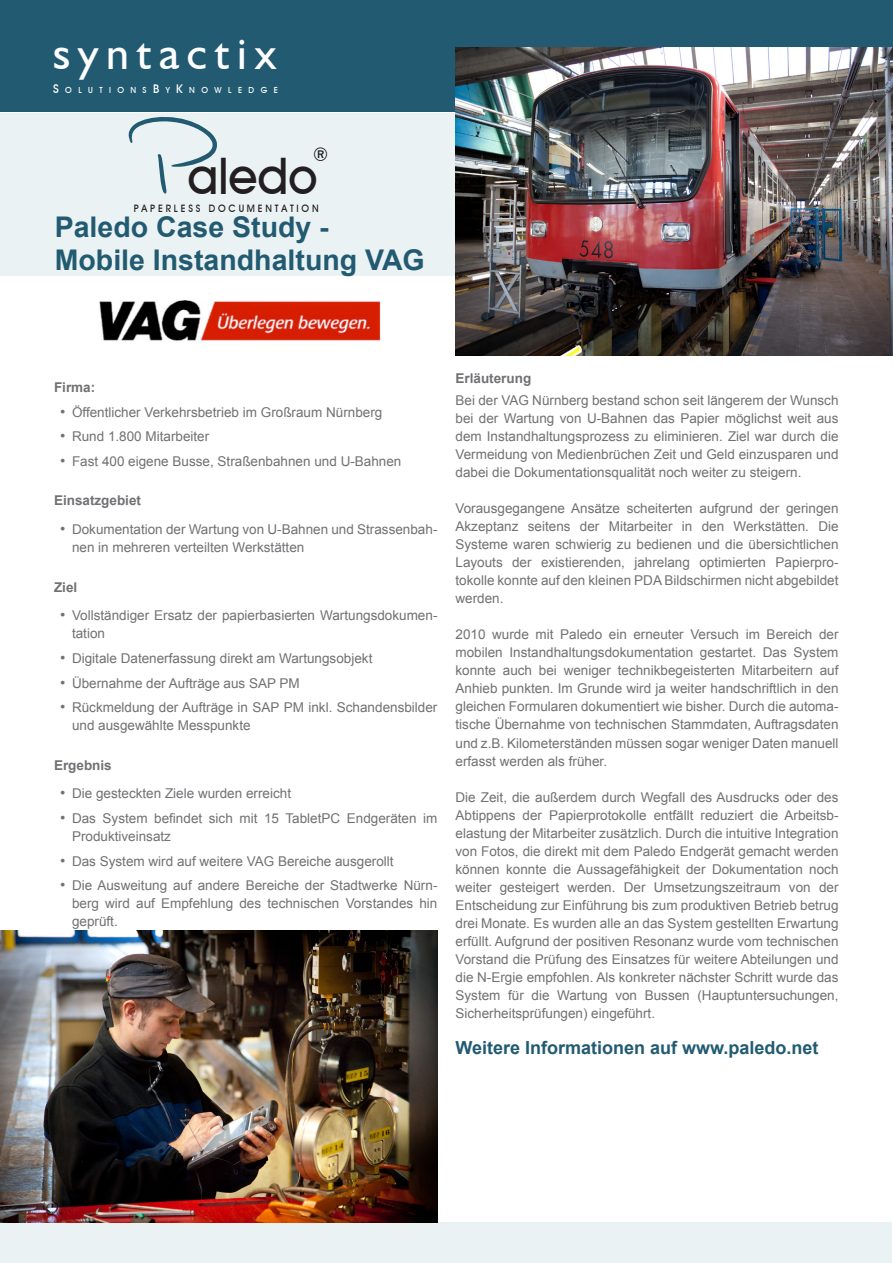
<style>
.page{position:relative;width:893px;height:1263px;background:#fff}
.page>*{position:absolute;margin:0;border:0;box-sizing:border-box;transform-origin:0 0}
.t1{font:500 50.4px "Avant Garde IT Cby BT";color:#231f20;scale:.95 1}
.t2{font:45.75px "Humanist 521 BT";letter-spacing:.17em;color:#fff}
.Subtext{font:700 28.5px "Arial";color:#225b71}
.t3{font:500 18.9px "Avant Garde IT Cby BT";color:#231f20;scale:.95 1}
.Text_Flow_Grey{font:700 18px "Arial";color:#225b71}
.Text_Flow_Grey-2{font:13.5px/18px "Arial";color:#717074;text-align:justify}
.Liste{font:13.5px/18px "Arial";color:#717074}
.Headers{font:700 13.5px "Arial";color:#717074}
.Text_Flow_Grey-3{font:700 13.5px "Arial";color:#717074}
.t4{font:500 10.2px "Avant Garde IT Cby BT";color:#231f20;scale:.95 1}
.t5{font:500 8.4px "Avant Garde IT Cby BT";letter-spacing:.755em;color:#fff}
.s1{font-size:12px}
.s2{font-size:15px}
</style>
<div class="page">
<div style="left:0;top:113px;width:893px;height:162px;background:#ebf2f3"></div>
<div style="left:0;top:1222px;width:891px;height:41px;background:#ebf2f3"></div>
<div style="left:0;top:0;width:893px;height:112px;background:#225b71"></div>
<svg style="left:129px;top:117px;width:88px;height:77px"></svg>
<img style="left:0;top:931px;width:437px;height:291px">
<img style="left:455px;top:48px;width:438px;height:307px">
<img style="left:99px;top:300px;width:282px;height:42px">
<p class="t2" style="left:53px;top:25px;width:225px">syntactix</p>
<p class="t5" style="left:53px;top:84px;width:226px"><span class="s1">S</span>OLUTIONS<span class="s1">B</span>Y<span class="s1">K</span>NOWLEDGE</p>
<h3 class="t3" style="left:313px;top:143px;width:17px">®</h3>
<h1 class="t1" style="left:188px;top:145px;width:138px">aledo</h1>
<p class="t4" style="left:134px;top:202px;width:196px">P A P E R L E S S D O C U M E N T A T I O N</p>
<p class="Subtext" style="left:55px;top:208px;width:275px">Paledo Case Study -</p>
<p class="Subtext" style="left:55px;top:241px;width:371px">Mobile Instandhaltung VAG</p>
<p class="Text_Flow_Grey-3" style="left:54px;top:378px;width:43px">Firma:</p>
<p class="Liste" style="left:60px;top:403px;width:324px"><span class="s2">•</span> Öffentlicher Verkehrsbetrieb im Großraum Nürnberg</p>
<p class="Liste" style="left:60px;top:428px;width:151px"><span class="s2">•</span> Rund 1.800 Mitarbeiter</p>
<p class="Liste" style="left:60px;top:452px;width:343px"><span class="s2">•</span> Fast 400 eigene Busse, Straßenbahnen und U-Bahnen</p>
<p class="Headers" style="left:54px;top:492px;width:89px">Einsatzgebiet</p>
<p class="Liste" style="left:72px;top:521px;width:367px;text-indent:-12px"><span class="s2">•</span> Dokumentation der Wartung von U-Bahnen und Strassenbah&shy;nen in mehreren verteilten Werkstätten</p>
<p class="Headers" style="left:54px;top:578px;width:25px">Ziel</p>
<p class="Liste" style="left:72px;top:607px;width:367px;text-indent:-12px"><span class="s2">•</span> Vollständiger Ersatz der papierbasierten Wartungsdokumen&shy;tation</p>
<p class="Liste" style="left:60px;top:649px;width:314px"><span class="s2">•</span> Digitale Datenerfassung direkt am Wartungsobjekt</p>
<p class="Liste" style="left:60px;top:674px;width:241px"><span class="s2">•</span> Übernahme der Aufträge aus SAP PM</p>
<p class="Liste" style="left:72px;top:699px;width:367px;text-indent:-12px"><span class="s2">•</span> Rückmeldung der Aufträge in SAP PM inkl. Schandensbilder und ausgewählte Messpunkte</p>
<p class="Headers" style="left:54px;top:756px;width:59px">Ergebnis</p>
<p class="Liste" style="left:60px;top:785px;width:233px"><span class="s2">•</span> Die gesteckten Ziele wurden erreicht</p>
<p class="Liste" style="left:72px;top:809px;width:367px;text-indent:-12px"><span class="s2">•</span> Das System befindet sich mit 15 TabletPC Endgeräten im<br>Produktiveinsatz</p>
<p class="Liste" style="left:60px;top:852px;width:335px"><span class="s2">•</span> Das System wird auf weitere VAG Bereiche ausgerollt</p>
<p class="Liste" style="left:72px;top:877px;width:367px;text-align:justify;text-indent:-12px"><span class="s2">•</span> Die Ausweitung auf andere Bereiche der Stadtwerke Nürn&shy;berg wird auf Empfehlung des technischen Vorstandes hin geprüft.</p>
<p class="Headers" style="left:455px;top:369px;width:77px">Erläuterung</p>
<p class="Text_Flow_Grey-2" style="left:455px;top:392px;width:385px">Bei der VAG Nürnberg bestand schon seit längerem der Wunsch bei der Wartung von U-Bahnen das Papier möglichst weit aus dem Instandhaltungsprozess zu eliminieren. Ziel war durch die Vermeidung von Medienbrüchen Zeit und Geld einzusparen und dabei die Dokumentationsqualität noch weiter zu steigern.</p>
<p class="Text_Flow_Grey-2" style="left:455px;top:500px;width:385px">Vorausgegangene Ansätze scheiterten aufgrund der geringen Akzeptanz seitens der Mitarbeiter in den Werkstätten. Die Systeme waren schwierig zu bedienen und die übersichtlichen Layouts der existierenden, jahrelang optimierten Papierpro&shy;tokolle konnte auf den kleinen PDA Bildschirmen nicht abgebildet werden.</p>
<p class="Text_Flow_Grey-2" style="left:455px;top:626px;width:385px">2010 wurde mit Paledo ein erneuter Versuch im Bereich der mobilen Instandhaltungsdokumentation gestartet. Das System konnte auch bei weniger technikbegeisterten Mitarbeitern auf Anhieb punkten. Im Grunde wird ja weiter handschriftlich in den gleichen Formularen dokumentiert wie bisher. Durch die automa&shy;tische Übernahme von technischen Stammdaten, Auftragsdaten und z.B. Kilometerständen müssen sogar weniger Daten manuell erfasst werden als früher.</p>
<p class="Text_Flow_Grey-2" style="left:455px;top:788px;width:385px">Die Zeit, die außerdem durch Wegfall des Ausdrucks oder des Abtippens der Papierprotokolle entfällt reduziert die Arbeitsb&shy;elastung der Mitarbeiter zusätzlich. Durch die intuitive Integration von Fotos, die direkt mit dem Paledo Endgerät gemacht werden können konnte die Aussagefähigkeit der Dokumentation noch weiter gesteigert werden. Der Umsetzungszeitraum von der Entscheidung zur Einführung bis zum produktiven Betrieb betrug drei Monate. Es wurden alle an das System gestellten Erwartung erfüllt. Aufgrund der positiven Resonanz wurde vom technischen Vorstand die Prüfung des Einsatzes für weitere Abteilungen und die N-Ergie empfohlen. Als konkreter nächster Schritt wurde das System für die Wartung von Bussen (Hauptuntersuchungen, Sicherheitsprüfungen) eingeführt.</p>
<p class="Text_Flow_Grey" style="left:455px;top:1035px;width:365px">Weitere Informationen auf www.paledo.net</p>
</div>
